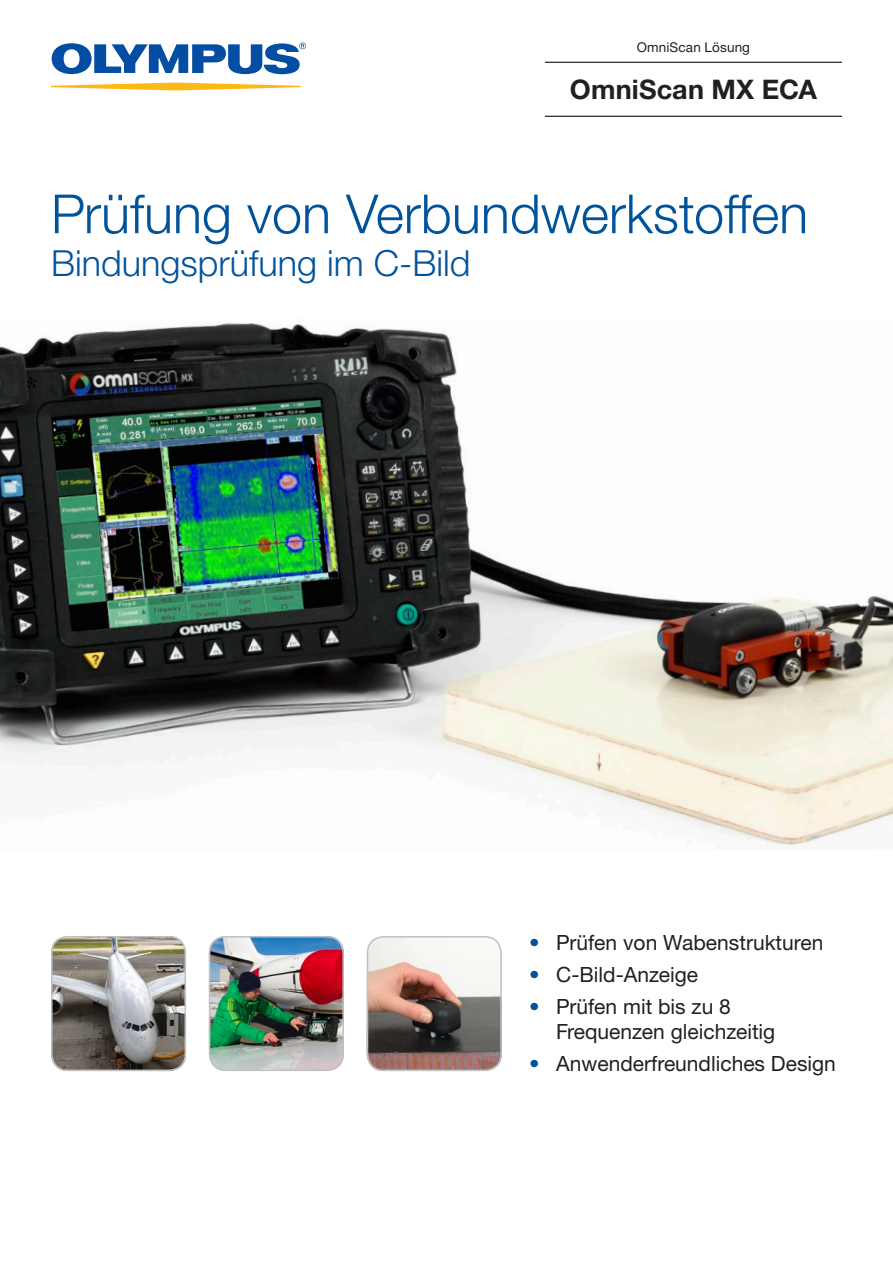
<style>
.page{position:relative;width:893px;height:1263px;background:#fff}
.page>*{position:absolute;margin:0;border:0;box-sizing:border-box;transform-origin:0 0}
.Cover_Title_1{font:300 54px "Helvetica Neue LTW1 G";color:#00539b}
.Title_1{font:300 36px "Helvetica Neue LTW1 G";color:#00539b}
.Title_0{font:700 27px "Helvetica Neue LTW1 G";letter-spacing:.005em;color:#231f20}
.t1{font:21px/25.2px "Helvetica Neue LTW1 G";color:#231f20}
.Title_00{font:13.5px "Helvetica Neue LTW1 G";letter-spacing:.01em;color:#231f20}
.s1{color:#00539b}
</style>
<div class="page">
<svg style="left:51px;top:83px;width:250px;height:7px"></svg>
<svg style="left:52px;top:43px;width:254px;height:31px"></svg>
<img style="left:209px;top:936px;width:135px;height:135px">
<div style="left:209px;top:936px;width:135px;height:135px;border:2px solid #bfc1c3;border-radius:16px"></div>
<img style="left:367px;top:938px;width:133px;height:133px">
<div style="left:367px;top:936px;width:135px;height:135px;border:2px solid #bfc1c3;border-radius:16px"></div>
<img style="left:51px;top:936px;width:135px;height:135px">
<div style="left:51px;top:936px;width:135px;height:135px;border:2px solid #bfc1c3;border-radius:16px"></div>
<img style="left:0;top:323px;width:893px;height:523px">
<hr style="left:545px;top:62px;width:297px;height:1px;background:#231f20">
<hr style="left:545px;top:116px;width:297px;height:1px;background:#231f20">
<p class="Title_00" style="left:637px;top:39px;width:115px">OmniScan Lösung</p>
<p class="Title_0" style="left:570px;top:73px;width:249px">OmniScan MX ECA</p>
<p class="Cover_Title_1" style="left:51px;top:181px;width:759px">Prüfung von Verbundwerkstoffen</p>
<p class="Title_1" style="left:51px;top:242px;width:421px">Bindungsprüfung im C-Bild</p>
<p class="t1" style="left:529px;top:930px;width:296px"><span class="s1">•</span> Prüfen von Wabenstrukturen</p>
<p class="t1" style="left:529px;top:962px;width:170px"><span class="s1">•</span> C-Bild-Anzeige</p>
<p class="t1" style="left:556px;top:994px;width:221px;text-indent:-27px"><span class="s1">•</span> Prüfen mit bis zu 8<br>Frequenzen gleichzeitig</p>
<p class="t1" style="left:529px;top:1051px;width:308px"><span class="s1">•</span> Anwenderfreundliches Design</p>
</div>
